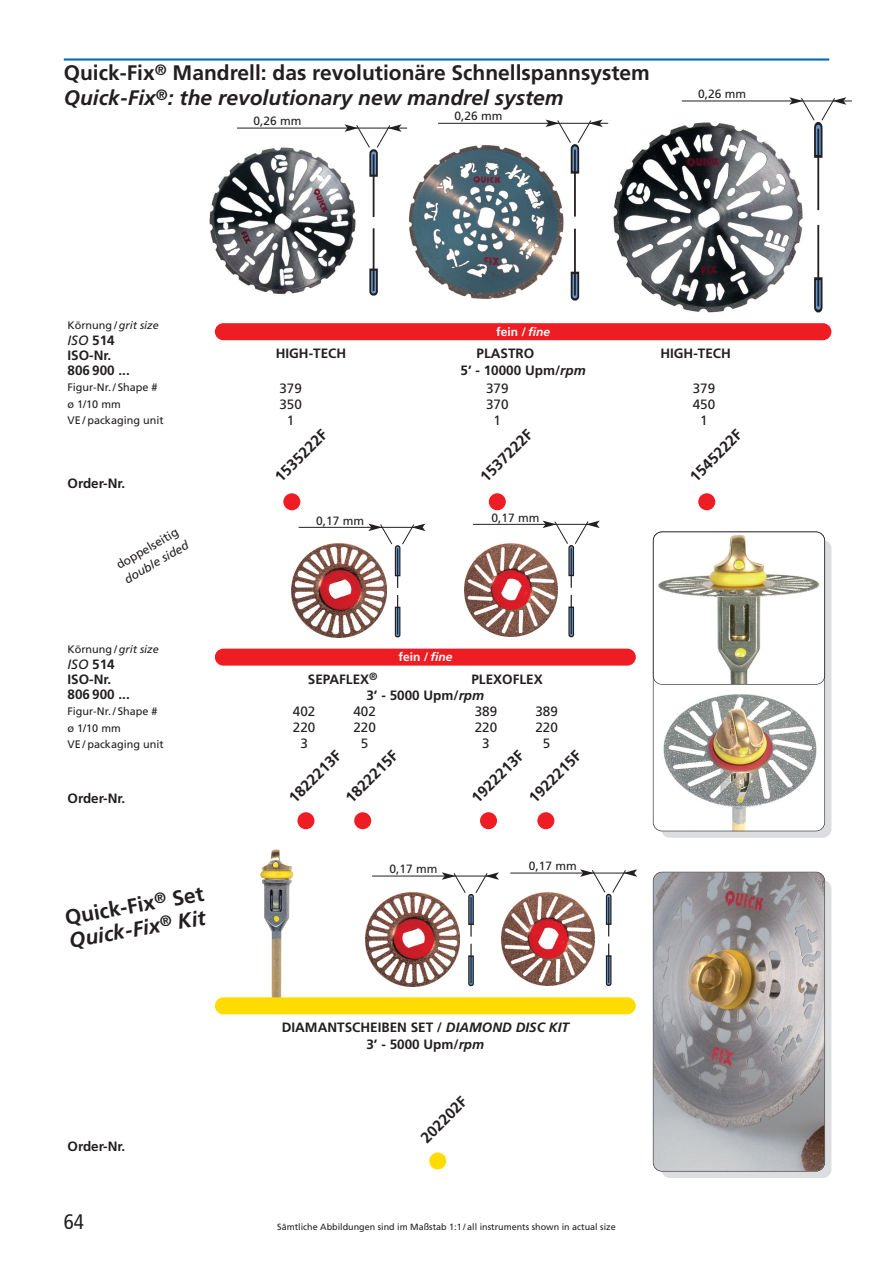
<style>
.page{position:relative;width:893px;height:1263px;background:#fff}
.page>*{position:absolute;margin:0;border:0;box-sizing:border-box;transform-origin:0 0}
.t1{font:700 21px/23.7px "Frutiger LT";color:#231f20}
.t2{font:condensed 21px "Frutiger LT";color:#231f20}
.t3{font:700 15.15px "Frutiger LT";color:#231f20}
.t4{font:700 13.5px/15px "Frutiger LT";color:#231f20}
.t5{font:13.5px/16.4px "Frutiger LT";color:#231f20;text-align:center}
.t6{font:12px/16.5px "Frutiger LT";color:#231f20}
.t7{font:700 12px "Frutiger LT";color:#fff}
.t8{font:10.8px/16.4px "Frutiger LT";color:#231f20}
.t9{font:9px "Frutiger LT";color:#231f20}
.s1{font-style:italic}
.s2{font-weight:400;font-style:italic}
</style>
<div class="page">
<hr style="left:64px;top:58px;width:765px;height:3px;background:#006cb7">
<img style="left:260px;top:849px;width:34px;height:148px">
<div style="left:661px;top:540px;width:170px;height:298px;background:#dcdddf;border-radius:9px"></div>
<img style="left:661px;top:681px;width:163px;height:150px">
<div style="left:215px;top:323px;width:616px;height:17px;background:#ee1d23;border-radius:9px"></div>
<div style="left:283px;top:493px;width:17px;height:17px;background:#ee1d23;border-radius:50%"></div>
<div style="left:489px;top:493px;width:17px;height:17px;background:#ee1d23;border-radius:50%"></div>
<div style="left:698px;top:493px;width:17px;height:17px;background:#ee1d23;border-radius:50%"></div>
<img style="left:406px;top:141px;width:162px;height:162px;border-radius:50%">
<img style="left:209px;top:147px;width:147px;height:148px">
<svg style="left:570px;top:271px;width:10px;height:30px"></svg>
<hr style="left:574px;top:150px;width:2px;height:67px;background:#231f20">
<hr style="left:574px;top:229px;width:2px;height:67px;background:#231f20">
<svg style="left:369px;top:267px;width:9px;height:29px"></svg>
<hr style="left:373px;top:154px;width:2px;height:63px;background:#231f20">
<hr style="left:373px;top:228px;width:2px;height:63px;background:#231f20">
<hr style="left:438px;top:123px;width:170px;height:1px;background:#231f20">
<svg style="left:545px;top:120px;width:58px;height:55px"></svg>
<hr style="left:237px;top:128px;width:170px;height:1px;background:#231f20">
<svg style="left:344px;top:124px;width:58px;height:54px"></svg>
<img style="left:610px;top:120px;width:195px;height:196px;border-radius:50%">
<svg style="left:814px;top:276px;width:9px;height:37px"></svg>
<hr style="left:817px;top:129px;width:2px;height:81px;background:#231f20">
<hr style="left:817px;top:225px;width:2px;height:81px;background:#231f20">
<hr style="left:682px;top:101px;width:170px;height:1px;background:#231f20">
<svg style="left:789px;top:97px;width:57px;height:62px"></svg>
<div style="left:215px;top:649px;width:421px;height:17px;background:#ee1d23;border-radius:9px"></div>
<div style="left:297px;top:812px;width:17px;height:17px;background:#ee1d23;border-radius:50%"></div>
<div style="left:354px;top:812px;width:17px;height:17px;background:#ee1d23;border-radius:50%"></div>
<div style="left:480px;top:812px;width:17px;height:17px;background:#ee1d23;border-radius:50%"></div>
<div style="left:537px;top:812px;width:17px;height:17px;background:#ee1d23;border-radius:50%"></div>
<img style="left:292px;top:544px;width:94px;height:94px">
<img style="left:464px;top:544px;width:93px;height:93px">
<svg style="left:568px;top:606px;width:6px;height:31px"></svg>
<hr style="left:571px;top:548px;width:1px;height:40px;background:#231f20">
<hr style="left:571px;top:595px;width:1px;height:39px;background:#231f20">
<hr style="left:473px;top:524px;width:121px;height:1px;background:#231f20">
<svg style="left:543px;top:521px;width:57px;height:56px"></svg>
<svg style="left:394px;top:606px;width:7px;height:31px"></svg>
<hr style="left:397px;top:548px;width:1px;height:40px;background:#231f20">
<hr style="left:397px;top:595px;width:1px;height:39px;background:#231f20">
<hr style="left:299px;top:527px;width:121px;height:1px;background:#231f20">
<svg style="left:368px;top:524px;width:57px;height:53px"></svg>
<img style="left:653px;top:532px;width:171px;height:152px;border-radius:9px">
<div style="left:653px;top:531px;width:172px;height:300px;border:1px solid #231f20;border-radius:9px"></div>
<div style="left:661px;top:880px;width:170px;height:298px;background:#dcdddf;border-radius:9px"></div>
<div style="left:215px;top:997px;width:421px;height:17px;background:#ffdc01;border-radius:9px"></div>
<div style="left:429px;top:1152px;width:17px;height:17px;background:#ffdc01;border-radius:50%"></div>
<img style="left:365px;top:892px;width:94px;height:94px">
<img style="left:502px;top:893px;width:93px;height:93px">
<svg style="left:605px;top:954px;width:7px;height:32px"></svg>
<hr style="left:608px;top:897px;width:1px;height:39px;background:#231f20">
<hr style="left:608px;top:943px;width:1px;height:40px;background:#231f20">
<hr style="left:510px;top:873px;width:121px;height:1px;background:#231f20">
<svg style="left:580px;top:869px;width:57px;height:56px"></svg>
<svg style="left:468px;top:955px;width:6px;height:31px"></svg>
<hr style="left:470px;top:897px;width:2px;height:40px;background:#231f20">
<hr style="left:470px;top:944px;width:2px;height:39px;background:#231f20">
<hr style="left:372px;top:876px;width:121px;height:1px;background:#231f20">
<svg style="left:442px;top:872px;width:57px;height:54px"></svg>
<img style="left:653px;top:872px;width:171px;height:299px;border-radius:9px">
<div style="left:653px;top:872px;width:172px;height:299px;border:1px solid #231f20;border-radius:9px"></div>
<p class="t1" style="left:64px;top:61px;width:588px;line-height:25.5px">Quick-Fix<sup>®</sup> Mandrell: das revolutionäre Schnellspannsystem<br><span class="s1">Quick-Fix</span><sup>®</sup><span class="s1">: the revolutionary new mandrel system</span></p>
<p class="t6" style="left:254px;top:114px;width:50px">0,26 mm</p>
<p class="t6" style="left:455px;top:109px;width:50px">0,26 mm</p>
<p class="t6" style="left:698px;top:87px;width:50px">0,26 mm</p>
<p class="t8" style="left:68px;top:317px;width:93px">Körnung / <span class="s1">grit size</span></p>
<p class="t4" style="left:68px;top:334px;width:64px"><span class="s2">ISO</span> 514<br>ISO-Nr.<br>806 900 ...</p>
<p class="t8" style="left:68px;top:380px;width:98px">Figur-Nr. / Shape # ø 1/10 mm<br>VE / packaging unit</p>
<p class="t4" style="left:68px;top:477px;width:59px">Order-Nr.</p>
<p class="t6" style="left:114px;top:559px;width:74px;rotate:-30deg">doppelseitig <span class="s1">double sided</span></p>
<p class="t8" style="left:68px;top:641px;width:93px">Körnung / <span class="s1">grit size</span></p>
<p class="t4" style="left:68px;top:658px;width:64px"><span class="s2">ISO</span> 514<br>ISO-Nr.<br>806 900 ...</p>
<p class="t8" style="left:68px;top:704px;width:98px">Figur-Nr. / Shape # ø 1/10 mm<br>VE / packaging unit</p>
<p class="t4" style="left:68px;top:791px;width:59px">Order-Nr.</p>
<p class="t1" style="left:63px;top:907px;width:142px;rotate:-10deg">Quick-Fix<sup>®</sup> Set<br><span class="s1">Quick-Fix</span><sup>®</sup> <span class="s1">Kit</span></p>
<p class="t4" style="left:68px;top:1140px;width:59px">Order-Nr.</p>
<p class="t2" style="left:64px;top:1213px;width:22px">64</p>
<p class="t7" style="left:496px;top:327px;width:56px">fein / <span class="s1">fine</span></p>
<p class="t4" style="left:276px;top:347px;width:72px">HIGH-TECH</p>
<p class="t4" style="left:477px;top:347px;width:59px">PLASTRO</p>
<p class="t4" style="left:660px;top:347px;width:72px">HIGH-TECH</p>
<p class="t4" style="left:460px;top:364px;width:127px">5’ - 10000 Upm/<span class="s1">rpm</span></p>
<p class="t5" style="left:279px;top:381px;width:24px">379<br>350<br>1</p>
<p class="t5" style="left:486px;top:381px;width:24px">379<br>370<br>1</p>
<p class="t5" style="left:693px;top:381px;width:24px">379<br>450<br>1</p>
<p class="t3" style="left:273px;top:475px;width:68px;rotate:-45deg">1535222F</p>
<p class="t3" style="left:479px;top:475px;width:68px;rotate:-45deg">1537222F</p>
<p class="t3" style="left:688px;top:475px;width:68px;rotate:-45deg">1545222F</p>
<p class="t6" style="left:316px;top:513px;width:50px">0,17 mm</p>
<p class="t6" style="left:491px;top:510px;width:50px">0,17 mm</p>
<p class="t7" style="left:398px;top:652px;width:56px">fein / <span class="s1">fine</span></p>
<p class="t4" style="left:308px;top:672px;width:71px">SEPAFLEX<sup>®</sup></p>
<p class="t4" style="left:366px;top:672px;width:178px;line-height:16.5px;text-indent:105px">PLEXOFLEX<br>3’ - 5000 Upm/<span class="s1">rpm</span></p>
<p class="t5" style="left:293px;top:704px;width:24px">402<br>220<br>3</p>
<p class="t5" style="left:353px;top:704px;width:24px">402<br>220<br>5</p>
<p class="t5" style="left:475px;top:704px;width:24px">389<br>220<br>3</p>
<p class="t5" style="left:535px;top:704px;width:24px">389<br>220<br>5</p>
<p class="t3" style="left:287px;top:796px;width:68px;rotate:-45deg">1822213F</p>
<p class="t3" style="left:344px;top:796px;width:68px;rotate:-45deg">1822215F</p>
<p class="t3" style="left:470px;top:796px;width:68px;rotate:-45deg">1922213F</p>
<p class="t3" style="left:527px;top:796px;width:68px;rotate:-45deg">1922215F</p>
<p class="t6" style="left:389px;top:862px;width:50px">0,17 mm</p>
<p class="t6" style="left:529px;top:859px;width:50px">0,17 mm</p>
<p class="t4" style="left:282px;top:1020px;width:289px;line-height:16.5px;text-align:center">DIAMANTSCHEIBEN SET / <span class="s1">DIAMOND DISC KIT<br></span>3’ - 5000 Upm/<span class="s1">rpm</span></p>
<p class="t3" style="left:419px;top:1136px;width:60px;rotate:-45deg">202202F</p>
<p class="t9" style="left:277px;top:1223px;width:340px">Sämtliche Abbildungen sind im Maßstab 1:1 / all instruments shown in actual size</p>
</div>
